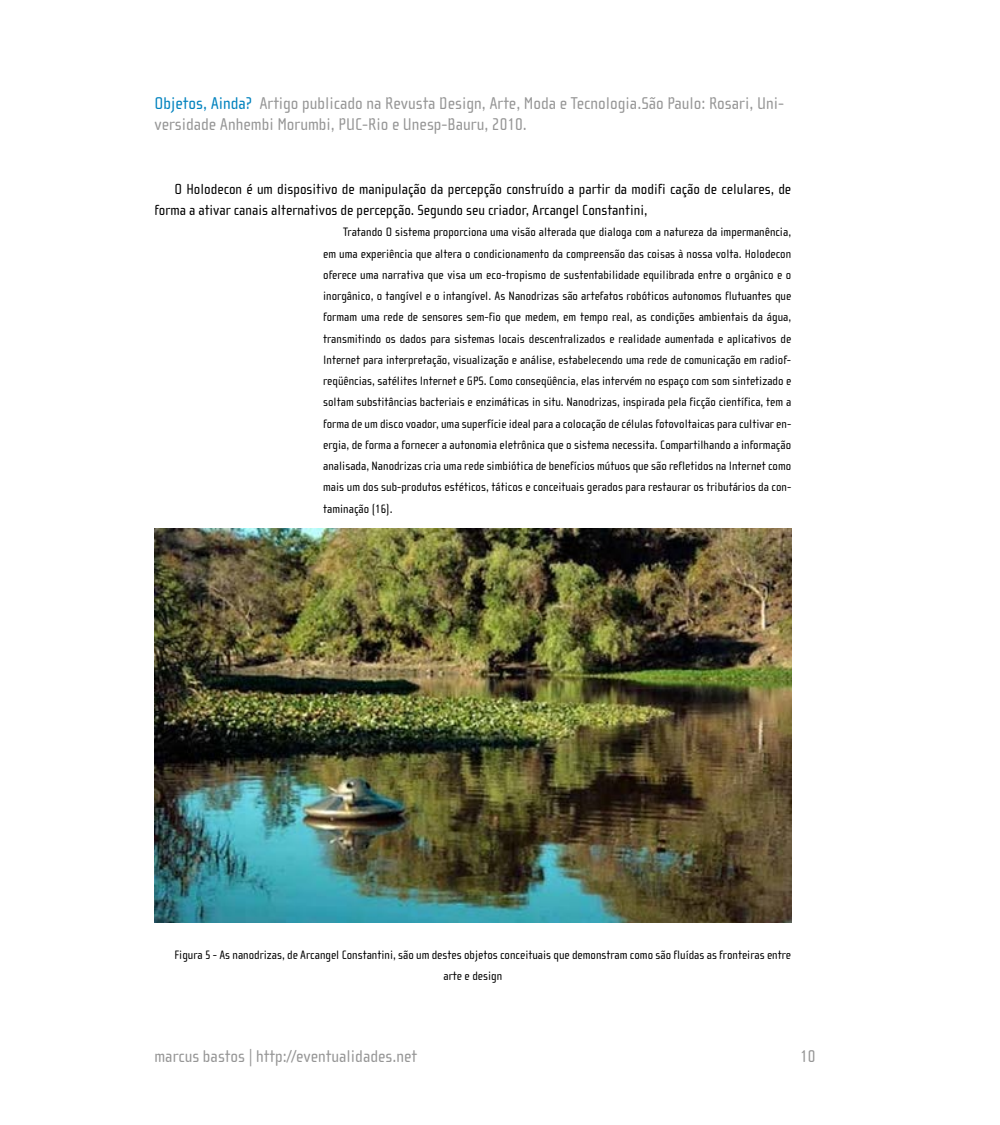
<style>
.page{position:relative;width:1000px;height:1125px;background:#fff}
.page>*{position:absolute;margin:0;border:0;box-sizing:border-box;transform-origin:0 0}
.t1{font:17.5px/21.2px "Cholla Sans";color:#969696}
.t2{font:15px/21.2px "Cholla Sans";color:#000}
.t3{font:12.5px/21.2px "Cholla Sans";color:#000;text-align:justify}
.s1{color:#0082be}
</style>
<div class="page">
<img style="left:154px;top:529px;width:637px;height:393px">
<h1 class="t1" style="left:154px;top:93px;width:631px"><span class="s1">Objetos, Ainda?</span> Artigo publicado na Revusta Design, Arte, Moda e Tecnologia.São Paulo: Rosari, Uni&shy;versidade Anhembi Morumbi, PUC-Rio e Unesp-Bauru, 2010.</h1>
<p class="t2" style="left:154px;top:178px;width:638px;text-indent:20px">O Holodecon é um dispositivo de manipulação da percepção construído a partir da modifi cação de celulares, de forma a ativar canais alternativos de percepção. Segundo seu criador, Arcangel Constantini,</p>
<p class="t3" style="left:323px;top:222px;width:470px;text-indent:20px">Tratando O sistema proporciona uma visão alterada que dialoga com a natureza da impermanência, em uma experiência que altera o condicionamento da compreensão das coisas à nossa volta. Holodecon oferece uma narrativa que visa um eco-tropismo de sustentabilidade equilibrada entre o orgânico e o inorgânico, o tangível e o intangível. As Nanodrizas são artefatos robóticos autonomos flutuantes que formam uma rede de sensores sem-fio que medem, em tempo real, as condições ambientais da água, transmitindo os dados para sistemas locais descentralizados e realidade aumentada e aplicativos de Internet para interpretação, visualização e análise, estabelecendo uma rede de comunicação em radiof&shy;reqüências, satélites Internet e GPS. Como conseqüência, elas intervém no espaço com som sintetizado e soltam substitâncias bacteriais e enzimáticas in situ. Nanodrizas, inspirada pela ficção científica, tem a forma de um disco voador, uma superfície ideal para a colocação de células fotovoltaicas para cultivar en&shy;ergia, de forma a fornecer a autonomia eletrônica que o sistema necessita. Compartilhando a informação analisada, Nanodrizas cria uma rede simbiótica de benefícios mútuos que são refletidos na Internet como mais um dos sub-produtos estéticos, táticos e conceituais gerados para restaurar os tributários da con&shy;taminação (16).</p>
<p class="t3" style="left:443px;top:944px;width:349px;text-indent:-269px">Figura 5 - As nanodrizas, de Arcangel Constantini, são um destes objetos conceituais que demonstram como são fluídas as fronteiras entre arte e design</p>
<h1 class="t1" style="left:154px;top:1046px;width:264px">marcus bastos | http://eventualidades.net</h1>
<h1 class="t1" style="left:800px;top:1046px;width:17px">10</h1>
</div>
